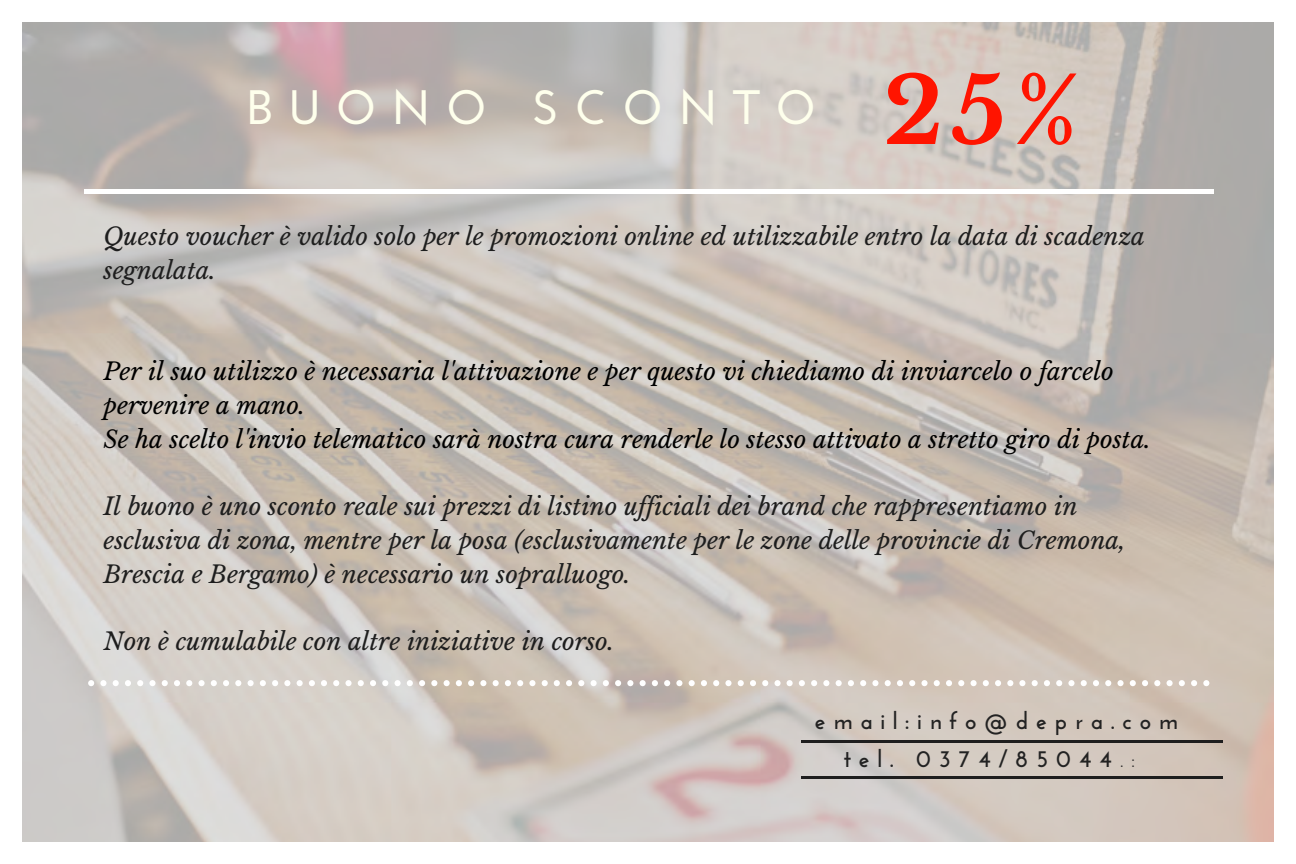
<style>
.page{position:relative;width:1296px;height:864px;background:#fff}
.page>*{position:absolute;margin:0;border:0;box-sizing:border-box;transform-origin:0 0}
.t1{font:700 91.5px "Libre Baskerville";color:#ff1400}
.t2{font:700 48.3px "Josefin Sans";letter-spacing:.32em;color:#feffec}
.t3{font:italic 24px/33.6px "Libre Baskerville";color:#1e1e1e}
.t4{font:italic 24px/33.6px "Libre Baskerville";color:#000}
.t5{font:700 24px/38.4px "Josefin Sans";letter-spacing:.32em;color:#222;text-align:center}
.s1{font-weight:400}
</style>
<div class="page">
<img style="left:22px;top:22px;width:1251px;height:820px">
<div style="left:84px;top:189px;width:1130px;height:5px;background:#fff"></div>
<hr style="left:802px;top:740px;width:421px;height:2px;background:#1e1e1e">
<hr style="left:802px;top:776px;width:421px;height:2px;background:#1e1e1e">
<div style="left:149px;top:680px;width:7px;height:6px;background:#fff;border-radius:50%"></div>
<svg style="left:162px;top:680px;width:6px;height:6px"></svg>
<svg style="left:137px;top:680px;width:6px;height:6px"></svg>
<svg style="left:186px;top:680px;width:6px;height:6px"></svg>
<svg style="left:88px;top:680px;width:6px;height:6px"></svg>
<div style="left:198px;top:680px;width:7px;height:6px;background:#fff;border-radius:50%"></div>
<div style="left:100px;top:680px;width:7px;height:6px;background:#fff;border-radius:50%"></div>
<svg style="left:113px;top:680px;width:6px;height:6px"></svg>
<svg style="left:125px;top:680px;width:6px;height:6px"></svg>
<svg style="left:174px;top:680px;width:6px;height:6px"></svg>
<svg style="left:272px;top:680px;width:6px;height:6px"></svg>
<svg style="left:284px;top:680px;width:6px;height:6px"></svg>
<svg style="left:297px;top:680px;width:6px;height:6px"></svg>
<svg style="left:309px;top:680px;width:6px;height:6px"></svg>
<svg style="left:260px;top:680px;width:6px;height:6px"></svg>
<svg style="left:223px;top:680px;width:6px;height:6px"></svg>
<svg style="left:235px;top:680px;width:6px;height:6px"></svg>
<svg style="left:211px;top:680px;width:6px;height:6px"></svg>
<svg style="left:248px;top:680px;width:6px;height:6px"></svg>
<svg style="left:382px;top:680px;width:6px;height:6px"></svg>
<svg style="left:395px;top:680px;width:6px;height:6px"></svg>
<svg style="left:370px;top:680px;width:6px;height:6px"></svg>
<svg style="left:419px;top:680px;width:6px;height:6px"></svg>
<svg style="left:321px;top:680px;width:6px;height:6px"></svg>
<svg style="left:431px;top:680px;width:6px;height:6px"></svg>
<svg style="left:333px;top:680px;width:6px;height:6px"></svg>
<div style="left:345px;top:680px;width:7px;height:6px;background:#fff;border-radius:50%"></div>
<svg style="left:358px;top:680px;width:6px;height:6px"></svg>
<svg style="left:407px;top:680px;width:6px;height:6px"></svg>
<svg style="left:505px;top:680px;width:6px;height:6px"></svg>
<svg style="left:517px;top:680px;width:6px;height:6px"></svg>
<div style="left:529px;top:680px;width:7px;height:6px;background:#fff;border-radius:50%"></div>
<svg style="left:542px;top:680px;width:6px;height:6px"></svg>
<svg style="left:493px;top:680px;width:6px;height:6px"></svg>
<svg style="left:456px;top:680px;width:6px;height:6px"></svg>
<svg style="left:468px;top:680px;width:6px;height:6px"></svg>
<svg style="left:444px;top:680px;width:6px;height:6px"></svg>
<svg style="left:480px;top:680px;width:6px;height:6px"></svg>
<svg style="left:615px;top:680px;width:6px;height:6px"></svg>
<svg style="left:627px;top:680px;width:6px;height:6px"></svg>
<svg style="left:603px;top:680px;width:6px;height:6px"></svg>
<svg style="left:652px;top:680px;width:6px;height:6px"></svg>
<svg style="left:554px;top:680px;width:6px;height:6px"></svg>
<svg style="left:664px;top:680px;width:6px;height:6px"></svg>
<svg style="left:566px;top:680px;width:6px;height:6px"></svg>
<svg style="left:578px;top:680px;width:6px;height:6px"></svg>
<svg style="left:591px;top:680px;width:6px;height:6px"></svg>
<svg style="left:640px;top:680px;width:6px;height:6px"></svg>
<svg style="left:738px;top:680px;width:6px;height:6px"></svg>
<svg style="left:750px;top:680px;width:6px;height:6px"></svg>
<svg style="left:762px;top:680px;width:6px;height:6px"></svg>
<div style="left:774px;top:680px;width:7px;height:6px;background:#fff;border-radius:50%"></div>
<div style="left:725px;top:680px;width:7px;height:6px;background:#fff;border-radius:50%"></div>
<svg style="left:689px;top:680px;width:6px;height:6px"></svg>
<svg style="left:701px;top:680px;width:6px;height:6px"></svg>
<svg style="left:676px;top:680px;width:6px;height:6px"></svg>
<svg style="left:713px;top:680px;width:6px;height:6px"></svg>
<svg style="left:848px;top:680px;width:6px;height:6px"></svg>
<svg style="left:860px;top:680px;width:6px;height:6px"></svg>
<svg style="left:836px;top:680px;width:6px;height:6px"></svg>
<svg style="left:885px;top:680px;width:6px;height:6px"></svg>
<svg style="left:787px;top:680px;width:6px;height:6px"></svg>
<svg style="left:897px;top:680px;width:6px;height:6px"></svg>
<svg style="left:799px;top:680px;width:6px;height:6px"></svg>
<svg style="left:811px;top:680px;width:6px;height:6px"></svg>
<svg style="left:823px;top:680px;width:6px;height:6px"></svg>
<div style="left:872px;top:680px;width:7px;height:6px;background:#fff;border-radius:50%"></div>
<svg style="left:971px;top:680px;width:6px;height:6px"></svg>
<svg style="left:983px;top:680px;width:6px;height:6px"></svg>
<svg style="left:995px;top:680px;width:6px;height:6px"></svg>
<svg style="left:1007px;top:680px;width:6px;height:6px"></svg>
<svg style="left:958px;top:680px;width:6px;height:6px"></svg>
<div style="left:921px;top:680px;width:7px;height:6px;background:#fff;border-radius:50%"></div>
<svg style="left:934px;top:680px;width:6px;height:6px"></svg>
<svg style="left:909px;top:680px;width:6px;height:6px"></svg>
<svg style="left:946px;top:680px;width:6px;height:6px"></svg>
<svg style="left:1081px;top:680px;width:6px;height:6px"></svg>
<svg style="left:1093px;top:680px;width:6px;height:6px"></svg>
<div style="left:1068px;top:680px;width:7px;height:6px;background:#fff;border-radius:50%"></div>
<div style="left:1117px;top:680px;width:7px;height:6px;background:#fff;border-radius:50%"></div>
<svg style="left:1019px;top:680px;width:6px;height:6px"></svg>
<svg style="left:1130px;top:680px;width:6px;height:6px"></svg>
<svg style="left:1032px;top:680px;width:6px;height:6px"></svg>
<svg style="left:1044px;top:680px;width:6px;height:6px"></svg>
<svg style="left:1056px;top:680px;width:6px;height:6px"></svg>
<svg style="left:1105px;top:680px;width:6px;height:6px"></svg>
<svg style="left:1203px;top:680px;width:6px;height:6px"></svg>
<svg style="left:1191px;top:680px;width:6px;height:6px"></svg>
<svg style="left:1154px;top:680px;width:6px;height:6px"></svg>
<svg style="left:1167px;top:680px;width:6px;height:6px"></svg>
<svg style="left:1142px;top:680px;width:6px;height:6px"></svg>
<svg style="left:1179px;top:680px;width:6px;height:6px"></svg>
<h2 class="t2" style="left:247px;top:88px;width:570px">BUONO SCONTO</h2>
<h1 class="t1" style="left:884px;top:55px;width:197px">25%</h1>
<p class="t3" style="left:103px;top:220px;width:1043px">Questo voucher è valido solo per le promozioni online ed utilizzabile entro la data di scadenza segnalata.</p>
<p class="t4" style="left:103px;top:355px;width:1049px">Per il suo utilizzo è necessaria l'attivazione e per questo vi chiediamo di inviarcelo o farcelo pervenire a mano.<br>Se ha scelto l'invio telematico sarà nostra cura renderle lo stesso attivato a stretto giro di posta.</p>
<p class="t3" style="left:103px;top:490px;width:1024px">Il buono è uno sconto reale sui prezzi di listino uf iciali dei brand che rappresentiamo in esclusiva di zona, mentre per la posa (esclusivamente per le zone delle provincie di Cremona,<br>Brescia e Bergamo) è necessario un sopralluogo.</p>
<p class="t3" style="left:103px;top:625px;width:512px">Non è cumulabile con altre iniziative in corso.</p>
<p class="t5" style="left:815px;top:704px;width:365px">email:info@depra.com tel. 0374/85044<span class="s1">.:</span></p>
</div>
